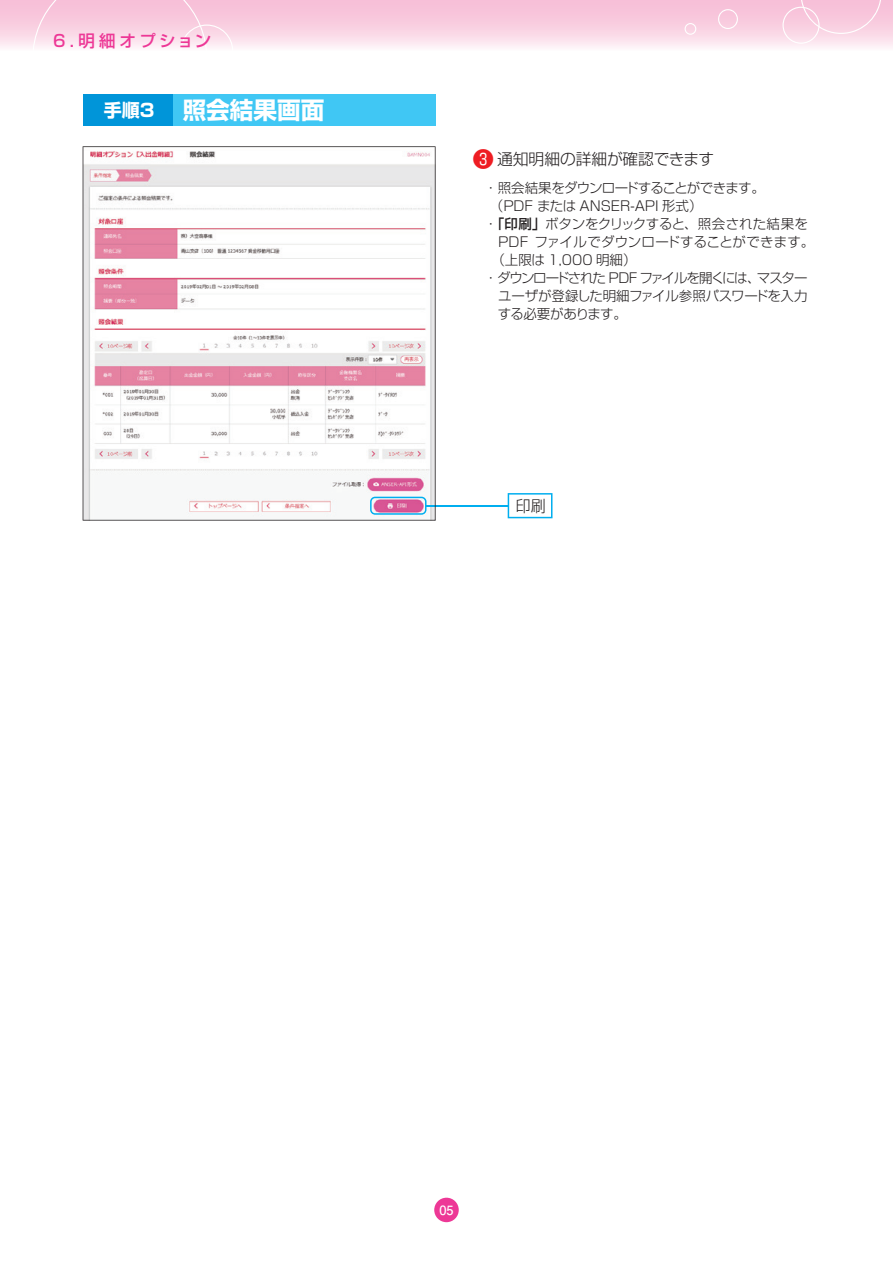
<style>
.page{position:relative;width:893px;height:1263px;background:#fff}
.page>*{position:absolute;margin:0;border:0;box-sizing:border-box;transform-origin:0 0}
.t1{font:700 23.7px "Shin Go Pr 5";color:#fff}
.t2{font:500 16.5px "Shin Go Pro";letter-spacing:.2em;color:#ed3896}
.t3{font:300 15.75px "Shin Go Pr 5";color:#231f20}
.t4{font:300 15.75px "Shin Go Pr 5";color:#231f20;scale:.95 1}
.t5{font:300 13.5px "Shin Go Pr 5";letter-spacing:-.015em;color:#231f20}
.t6{font:300 13.5px "Shin Go Pr 5";letter-spacing:-.095em;color:#231f20}
.t7{font:300 13.5px "Shin Go Pr 5";letter-spacing:.005em;color:#231f20}
.t8{font:300 13.5px "Shin Go Pr 5";letter-spacing:-.06em;color:#231f20}
.t9{font:300 13.5px "Shin Go Pr 5";letter-spacing:-.035em;color:#231f20}
.t10{font:300 13.5px "Shin Go Pr 5";color:#231f20}
.t11{font:700 12.75px "Futo Go B101 Pr 5";color:#fff}
.s1{font-size:18px}
.s2{font-weight:400;font-size:21px;color:#ee1d23}
.s3{font-weight:500}
</style>
<div class="page">
<div style="left:434px;top:1198px;width:25px;height:24px;background:#ed3896;border-radius:50%"></div>
<div style="left:0;top:0;width:893px;height:51px;background:linear-gradient(to bottom,#f6b6d2,#fdf0f5)"></div>
<svg style="left:32px;top:0;width:201px;height:51px;background:#f9d4e4"></svg>
<svg style="left:782px;top:0;width:100px;height:44px;background:#f9d1e2"></svg>
<svg style="left:718px;top:9px;width:20px;height:20px"></svg>
<svg style="left:685px;top:23px;width:11px;height:12px"></svg>
<div style="left:83px;top:94px;width:352px;height:31px;background:#40c7f4"></div>
<div style="left:83px;top:94px;width:89px;height:31px;background:#0095d9"></div>
<hr style="left:426px;top:505px;width:82px;height:1px;background:#00aeef">
<svg style="left:508px;top:493px;width:44px;height:25px"></svg>
<svg style="left:83px;top:146px;width:353px;height:374px"></svg>
<p class="t2" style="left:53px;top:28px;width:160px">6.明細オプション</p>
<h1 class="t1" style="left:104px;top:91px;width:222px"><span class="s1">手順3</span> 照会結果画面</h1>
<p class="t3" style="left:473px;top:146px;width:243px"><span class="s2">❸</span> 通知明細の詳細が確認できます</p>
<p class="t8" style="left:484px;top:177px;width:282px">・照会結果をダウンロードすることができます。</p>
<p class="t10" style="left:490px;top:195px;width:214px">（PDF または ANSER-API 形式）</p>
<p class="t5" style="left:484px;top:213px;width:325px">・<span class="s3">「印刷」</span>ボタンをクリックすると、照会された結果を</p>
<p class="t7" style="left:498px;top:231px;width:318px">PDF ファイルでダウンロードすることができます。</p>
<p class="t9" style="left:491px;top:249px;width:147px">（上限は 1,000 明細）</p>
<p class="t6" style="left:484px;top:267px;width:325px">・ダウンロードされた PDF ファイルを開くには、マスター</p>
<p class="t5" style="left:498px;top:285px;width:311px">ユーザが登録した明細ファイル参照パスワードを入力</p>
<p class="t9" style="left:498px;top:303px;width:130px">する必要があります。</p>
<p class="t4" style="left:516px;top:493px;width:33px">印刷</p>
<p class="t11" style="left:439px;top:1200px;width:16px">05</p>
</div>
